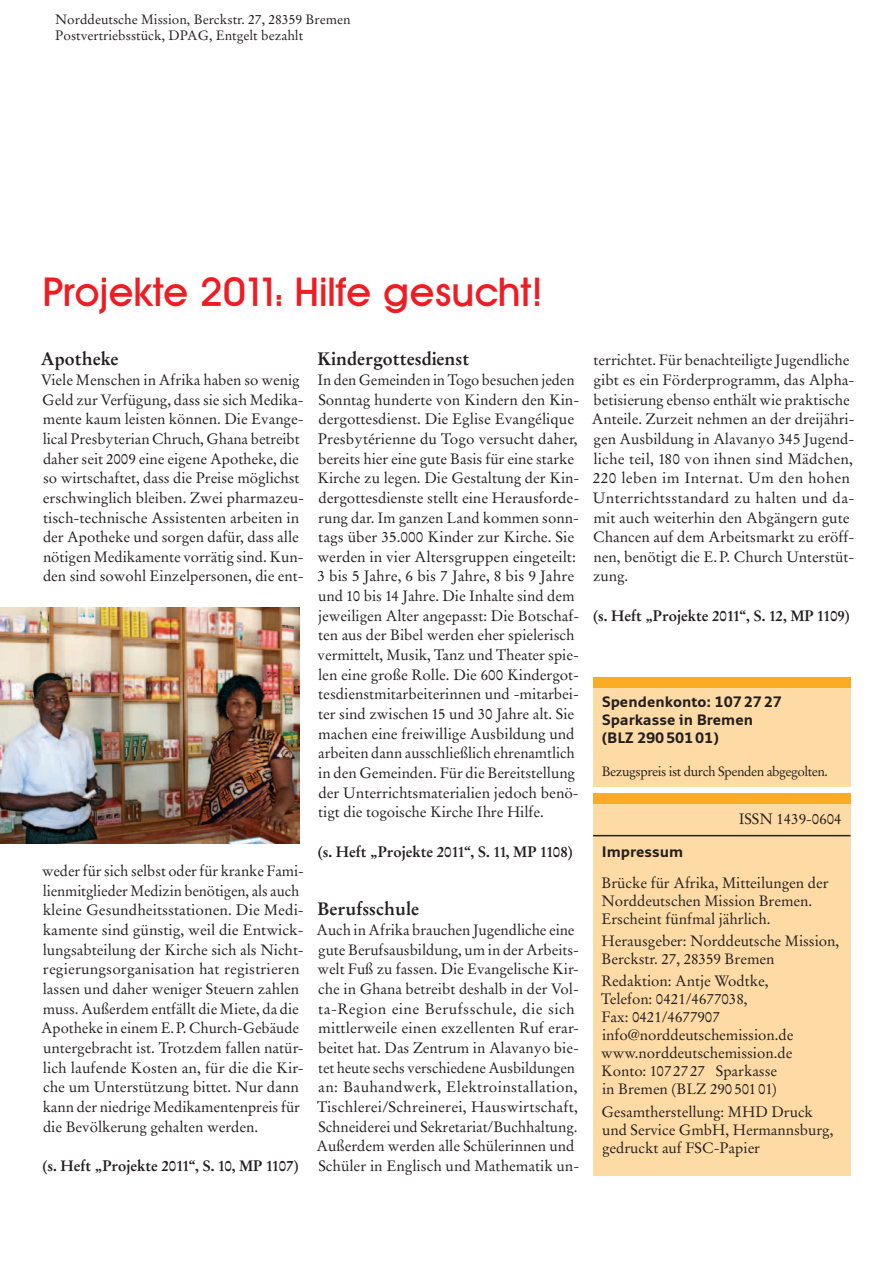
<style>
.page{position:relative;width:893px;height:1263px;background:#fff}
.page>*{position:absolute;margin:0;border:0;box-sizing:border-box;transform-origin:0 0}
.t1{font:500 40.5px "Avant Garde Two BQ";color:#ee1d23}
.t2{font:700 18px "Stempel Garamond";letter-spacing:-.005em;color:#231f20}
.t3{font:15px/19.6px "Stempel Garamond";letter-spacing:-.005em;color:#231f20}
.t4{font:700 15px "Stempel Garamond";letter-spacing:-.005em;color:#231f20}
.t5{font:700 15px/18px "Monitor";letter-spacing:-.005em;color:#231f20}
.t6{font:13.5px/16.2px "Stempel Garamond";color:#231f20}
.t7{font:13.5px "Stempel Garamond";letter-spacing:-.035em;color:#231f20}
</style>
<div class="page">
<div style="left:593px;top:794px;width:257px;height:381px;background:#fedaa5"></div>
<hr style="left:593px;top:835px;width:257px;height:1px;background:#231f20">
<div style="left:593px;top:685px;width:257px;height:101px;background:#fedaa5"></div>
<div style="left:593px;top:677px;width:257px;height:10px;background:#faac25"></div>
<div style="left:594px;top:793px;width:257px;height:11px;background:#faac25"></div>
<img style="left:0;top:607px;width:300px;height:236px">
<p class="t6" style="left:55px;top:12px;width:297px">Norddeutsche Mission, Berckstr. 27, 28359 Bremen<br>Postvertriebsstück, DPAG, Entgelt bezahlt</p>
<h1 class="t1" style="left:43px;top:276px;width:500px">Projekte 2011: Hilfe gesucht!</h1>
<p class="t2" style="left:41px;top:351px;width:79px">Apotheke</p>
<p class="t3" style="left:41px;top:371px;width:264px">Viele Menschen in Afrika haben so wenig Geld zur Verfügung, dass sie sich Medika&shy;mente kaum leisten können. Die Evange&shy;lical Presbyterian Chruch, Ghana betreibt daher seit 2009 eine eigene Apotheke, die so wirtschaftet, dass die Preise möglichst erschwinglich bleiben. Zwei pharmazeu&shy;tisch-technische Assistenten arbeiten in der Apotheke und sorgen dafür, dass alle nötigen Medikamente vorrätig sind. Kun&shy;den sind sowohl Einzelpersonen, die ent-</p>
<p class="t3" style="left:41px;top:862px;width:264px">weder für sich selbst oder für kranke Fami&shy;lienmitglieder Medizin benötigen, als auch kleine Gesundheitsstationen. Die Medi&shy;kamente sind günstig, weil die Entwick&shy;lungsabteilung der Kirche sich als Nicht&shy;regierungsorganisation hat registrieren las sen und daher weniger Steuern zahlen muss. Außerdem entfällt die Miete, da die Apotheke in einem E. P. Church-Gebäude untergebracht ist. Trotzdem fallen natür&shy;lich laufende Kosten an, für die die Kir&shy;che um Unterstützung bittet. Nur dann kann der niedrige Medikamentenpreis für die Bevölkerung gehalten werden.</p>
<p class="t4" style="left:43px;top:1159px;width:258px">(s. Heft „Projekte 2011“, S. 10, MP 1107)</p>
<p class="t2" style="left:317px;top:351px;width:154px">Kindergottesdienst</p>
<p class="t3" style="left:317px;top:371px;width:263px">In den Gemeinden in Togo besuchen jeden Sonntag hunderte von Kindern den Kin&shy;dergottesdienst. Die Eglise Evangélique Presbytérienne du Togo versucht daher, bereits hier eine gute Basis für eine starke Kirche zu legen. Die Gestaltung der Kin&shy;dergottesdienste stellt eine Herausforde&shy;rung dar. Im ganzen Land kommen sonn&shy;tags über 35.000 Kinder zur Kirche. Sie werden in vier Altersgruppen eingeteilt:<br>3 bis 5 Jahre, 6 bis 7 Jahre, 8 bis 9 Jahre und 10 bis 14 Jahre. Die Inhalte sind dem jeweiligen Alter angepasst: Die Botschaf&shy;ten aus der Bibel werden eher spielerisch vermittelt, Musik, Tanz und Theater spie&shy;len eine große Rolle. Die 600 Kindergot&shy;tesdienstmitarbeiterinnen und -mitarbei&shy;ter sind zwischen 15 und 30 Jahre alt. Sie machen eine freiwillige Ausbildung und arbeiten dann ausschließlich ehrenamtlich in den Gemeinden. Für die Bereitstellung der Unterrichtsmaterialien jedoch benö&shy;tigt die togoische Kirche Ihre Hilfe.</p>
<p class="t4" style="left:318px;top:845px;width:257px">(s. Heft „Projekte 2011“, S. 11, MP 1108)</p>
<p class="t2" style="left:318px;top:901px;width:103px">Berufsschule</p>
<p class="t3" style="left:316px;top:921px;width:264px">Auch in Afrika brauchen Jugendliche eine gute Berufsausbildung, um in der Arbeits&shy;welt Fuß zu fassen. Die Evangelische Kir&shy;che in Ghana betreibt deshalb in der Vol&shy;ta-Region eine Berufsschule, die sich mittlerweile einen exzellenten Ruf erar&shy;beitet hat. Das Zentrum in Alavanyo bie&shy;tet heute sechs verschiedene Ausbildungen an: Bauhandwerk, Elektroinstallation, Tischlerei/Schreinerei, Hauswirtschaft, Schneiderei und Sekretariat/Buchhaltung.<br>Außerdem werden alle Schülerinnen und Schüler in Englisch und Mathematik un-</p>
<p class="t3" style="left:592px;top:352px;width:264px">terrichtet. Für benachteiligte Jugendliche gibt es ein Förderprogramm, das Alpha&shy;betisierung ebenso enthält wie praktische Anteile. Zurzeit nehmen an der dreijähri&shy;gen Ausbildung in Alavanyo 345 Jugend&shy;liche teil, 180 von ihnen sind Mädchen, 220 leben im Internat. Um den hohen Unterrichtsstandard zu halten und da&shy;mit auch weiterhin den Abgängern gute Chancen auf dem Arbeitsmarkt zu eröff&shy;nen, benötigt die E. P. Church Unterstüt&shy;zung.</p>
<p class="t4" style="left:593px;top:609px;width:258px">(s. Heft „Projekte 2011“, S. 12, MP 1109)</p>
<p class="t5" style="left:602px;top:694px;width:182px">Spendenkonto: 107 27 27<br>Sparkasse in Bremen (BLZ 290 501 01)</p>
<p class="t7" style="left:602px;top:765px;width:228px">Bezugspreis ist durch Spenden abgegolten.</p>
<p class="t3" style="left:739px;top:810px;width:105px">ISSN 1439-0604</p>
<p class="t5" style="left:602px;top:844px;width:83px">Impressum</p>
<p class="t3" style="left:601px;top:875px;width:229px;line-height:18px">Brücke für Afrika, Mitteilungen der<br>Norddeutschen Mission Bremen.<br>Erscheint fünfmal jährlich.</p>
<p class="t3" style="left:601px;top:933px;width:239px;line-height:18px">Herausgeber: Norddeutsche Mission,<br>Berckstr. 27, 28359 Bremen</p>
<p class="t3" style="left:601px;top:973px;width:194px;line-height:18px">Redaktion: Antje Wodtke,<br>Telefon: 0421/4677038,<br>Fax: 0421/4677907 info@norddeutschemission.de www.norddeutschemission.de<br>Konto: 107 27 27 Sparkasse<br>in Bremen (BLZ 290 501 01)</p>
<p class="t3" style="left:601px;top:1104px;width:234px;line-height:18px">Gesamtherstellung: MHD Druck und Service GmbH, Hermannsburg, gedruckt auf FSC-Papier</p>
</div>
